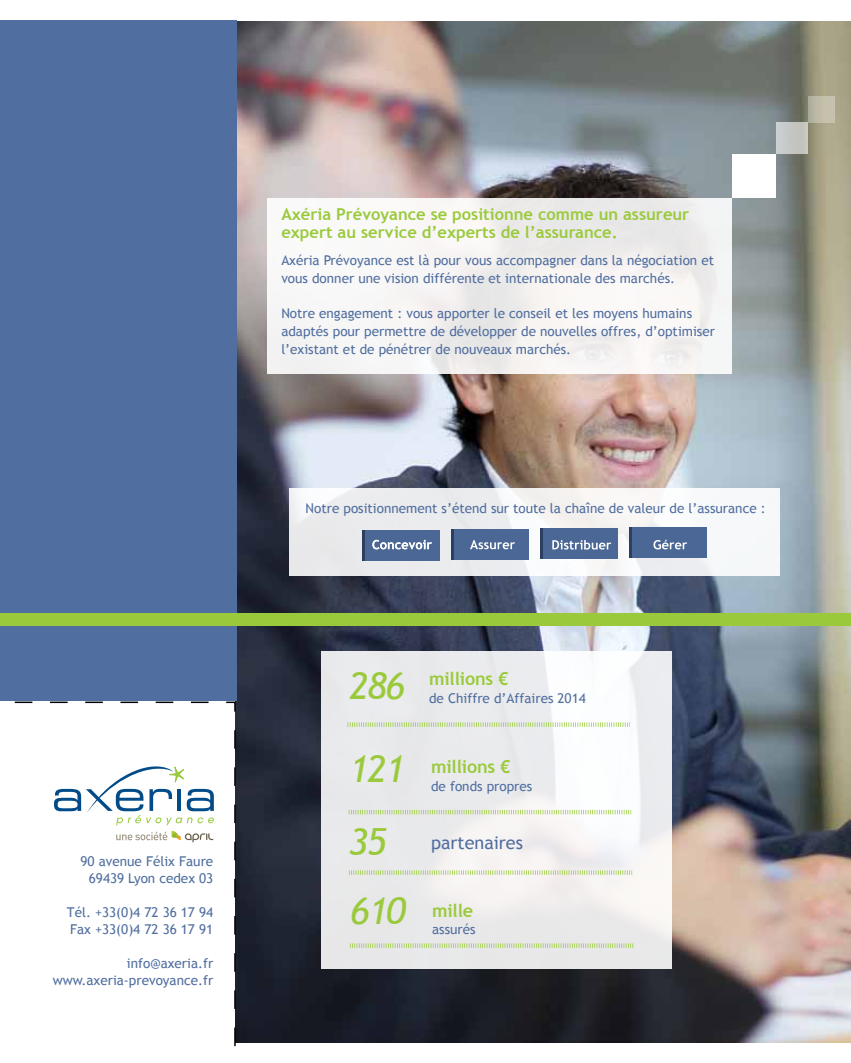
<style>
.page{position:relative;width:851px;height:1063px;background:#fff}
.page>*{position:absolute;margin:0;border:0;box-sizing:border-box;transform-origin:0 0}
.t1{font:700 18px "Trebuchet MS";letter-spacing:-.01em;color:#9aca3c}
.t2{font:18px "Trebuchet MS";color:#506e9f}
.t3{font:700 16.5px/18px "Trebuchet MS";color:#9aca3c}
.t4{font:13.5px/17px "Trebuchet MS";color:#506e9f}
.s1{font-weight:400;font-style:italic;font-size:37.5px}
.s2{font-style:italic;font-size:37.5px;color:#9aca3c}
</style>
<div class="page">
<img style="left:849px;top:460px;width:1px;height:82px">
<img style="left:236px;top:21px;width:613px;height:1021px">
<div style="left:321px;top:651px;width:350px;height:318px;background:linear-gradient(to right,#e6e7e9,#f6f5f6)"></div>
<svg style="left:347px;top:722px;width:283px;height:5px"></svg>
<svg style="left:348px;top:810px;width:283px;height:4px"></svg>
<svg style="left:349px;top:870px;width:283px;height:5px"></svg>
<svg style="left:350px;top:943px;width:283px;height:5px"></svg>
<div style="left:0;top:20px;width:237px;height:681px;background:#506e9f"></div>
<div style="left:0;top:614px;width:850px;height:12px;background:#9aca3c"></div>
<svg style="left:14px;top:701px;width:222px;height:346px"></svg>
<div style="left:732px;top:154px;width:44px;height:44px;background:#fff"></div>
<svg style="left:776px;top:123px;width:31px;height:31px"></svg>
<svg style="left:807px;top:96px;width:27px;height:27px"></svg>
<div style="left:268px;top:198px;width:464px;height:176px;background:linear-gradient(to right,#f7f6f6,#f0efee)"></div>
<div style="left:289px;top:488px;width:490px;height:88px;background:linear-gradient(to bottom,#f3f3f4,#eceef0)"></div>
<hr style="left:362px;top:530px;width:3px;height:30px;background:#2c3f60">
<div style="left:365px;top:530px;width:75px;height:30px;background:#4b6795"></div>
<hr style="left:451px;top:529px;width:3px;height:30px;background:#2c3f60">
<div style="left:454px;top:529px;width:75px;height:30px;background:#4b6795"></div>
<hr style="left:540px;top:529px;width:3px;height:30px;background:#2c3f60">
<div style="left:543px;top:529px;width:75px;height:30px;background:#4b6795"></div>
<hr style="left:629px;top:528px;width:3px;height:30px;background:#2c3f60">
<div style="left:632px;top:528px;width:75px;height:30px;background:#4b6795"></div>
<svg style="left:372px;top:540px;width:60px;height:9px"></svg>
<svg style="left:470px;top:540px;width:45px;height:9px"></svg>
<svg style="left:552px;top:540px;width:59px;height:10px"></svg>
<svg style="left:653px;top:540px;width:34px;height:9px"></svg>
<svg style="left:54px;top:759px;width:160px;height:66px"></svg>
<svg style="left:116px;top:831px;width:97px;height:11px"></svg>
<p class="t4" style="left:80px;top:853px;width:134px;text-align:right">90 avenue Félix Faure<br>69439 Lyon cedex 03</p>
<p class="t4" style="left:67px;top:904px;width:148px">Tél. +33(0)4 72 36 17 94<br>Fax +33(0)4 72 36 17 91</p>
<p class="t4" style="left:53px;top:955px;width:162px;text-align:right">info@axeria.fr www.axeria-prevoyance.fr</p>
<p class="t3" style="left:281px;top:205px;width:409px">Axéria Prévoyance se positionne comme un assureur expert au service d’experts de l’assurance.</p>
<p class="t4" style="left:281px;top:251px;width:434px;line-height:18px">Axéria Prévoyance est là pour vous accompagner dans la négociation et vous donner une vision différente et internationale des marchés.</p>
<p class="t4" style="left:281px;top:304px;width:435px;line-height:18px">Notre engagement : vous apporter le conseil et les moyens humains adaptés pour permettre de développer de nouvelles offres, d’optimiser l’existant et de pénétrer de nouveaux marchés.</p>
<p class="t4" style="left:305px;top:500px;width:461px">Notre positionnement s’étend sur toute la chaîne de valeur de l’assurance :</p>
<h1 class="t1" style="left:349px;top:667px;width:161px"><span class="s1">286</span> millions €</h1>
<p class="t4" style="left:429px;top:690px;width:158px">de Chiffre d’Affaires 2014</p>
<h1 class="t1" style="left:348px;top:756px;width:164px"><span class="s1">121</span> millions €</h1>
<p class="t4" style="left:431px;top:778px;width:103px">de fonds propres</p>
<h1 class="t2" style="left:349px;top:832px;width:176px"><span class="s2">35</span> partenaires</h1>
<h1 class="t1" style="left:350px;top:899px;width:125px"><span class="s1">610</span> mille</h1>
<p class="t4" style="left:432px;top:920px;width:45px">assurés</p>
</div>
